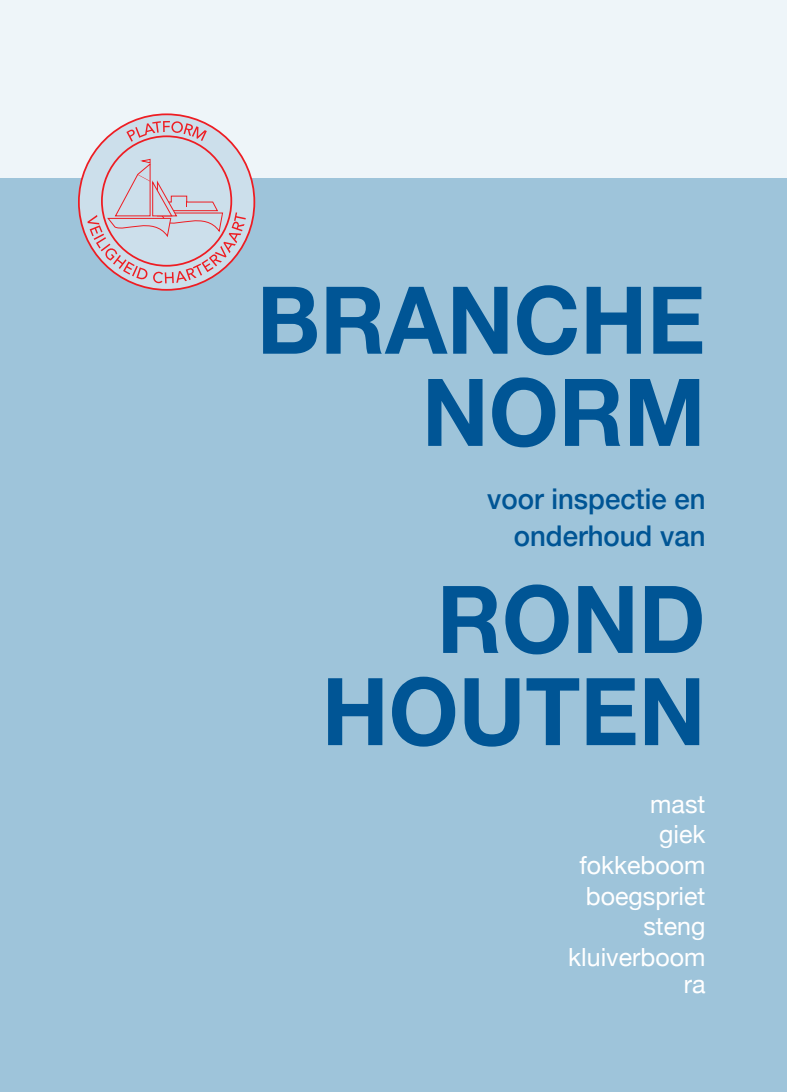
<style>
.page{position:relative;width:787px;height:1092px;background:#fff}
.page>*{position:absolute;margin:0;border:0;box-sizing:border-box;transform-origin:0 0}
.t1{font:700 93.5px "Helvetica Neue";color:#005595;scale:.96 1}
.t2{font:500 28.5px "Helvetica Neue";color:#005595;scale:.96 1}
.t3{font:25px "Helvetica Neue";color:#fff}
</style>
<div class="page">
<div style="left:0;top:177px;width:787px;height:914px;background:#9ec4da"></div>
<div style="left:0;top:0;width:787px;height:177px;background:#eef5f9"></div>
<svg style="left:78px;top:113px;width:177px;height:178px;background:#d1bec9"></svg>
<svg style="left:126px;top:121px;width:81px;height:21px;background:#d4adb8"></svg>
<svg style="left:87px;top:158px;width:159px;height:125px;background:#ccc7d3"></svg>
<p class="t1" style="left:257px;top:247px;width:469px">BRANCHE</p>
<p class="t1" style="left:422px;top:339px;width:297px">NORM</p>
<p class="t2" style="left:487px;top:476px;width:229px">voor inspectie en</p>
<p class="t2" style="left:514px;top:512px;width:201px">onderhoud van</p>
<p class="t1" style="left:437px;top:546px;width:281px">ROND</p>
<p class="t1" style="left:322px;top:638px;width:401px">HOUTEN</p>
<p class="t3" style="left:650px;top:785px;width:57px">mast</p>
<p class="t3" style="left:659px;top:816px;width:48px">giek</p>
<p class="t3" style="left:579px;top:847px;width:127px">fokkeboom</p>
<p class="t3" style="left:586px;top:877px;width:121px">boegspriet</p>
<p class="t3" style="left:568px;top:938px;width:139px">kluiverboom</p>
<p class="t3" style="left:643px;top:908px;width:64px">steng</p>
<p class="t3" style="left:683px;top:965px;width:23px">ra</p>
</div>
